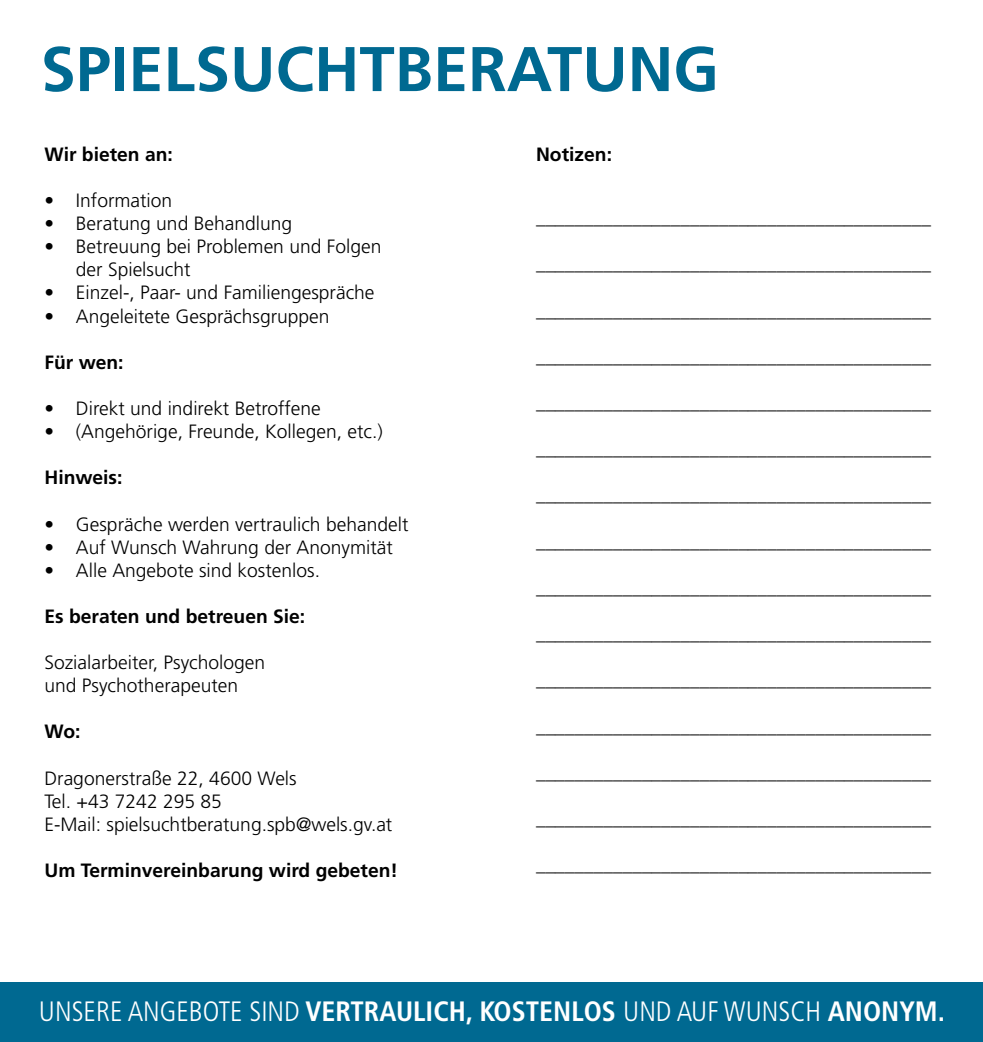
<style>
.page{position:relative;width:983px;height:1042px;background:#fff}
.page>*{position:absolute;margin:0;border:0;box-sizing:border-box;transform-origin:0 0}
.t1{font:700 63px "Frutiger LT Std";color:#006991}
.t2{font:300 condensed 28px "Frutiger LT Std";color:#fff}
.t3{font:300 19.25px/23.1px "Frutiger LT Std";color:#000}
.t4{font:700 19.25px "Frutiger LT Std";color:#000}
.s1{font-weight:700}
</style>
<div class="page">
<div style="left:0;top:982px;width:982px;height:60px;background:#006991"></div>
<h1 class="t1" style="left:41px;top:32px;width:679px">SPIELSUCHTBERATUNG</h1>
<p class="t4" style="left:44px;top:143px;width:130px">Wir bieten an:</p>
<p class="t3" style="left:44px;top:189px;width:129px">• Information</p>
<p class="t3" style="left:44px;top:212px;width:249px">• Beratung und Behandlung</p>
<p class="t3" style="left:76px;top:235px;width:307px;text-indent:-31px">• Betreuung bei Problemen und Folgen der Spielsucht</p>
<p class="t3" style="left:44px;top:281px;width:331px">• Einzel-, Paar- und Familiengespräche</p>
<p class="t3" style="left:44px;top:305px;width:286px">• Angeleitete Gesprächsgruppen</p>
<p class="t4" style="left:44px;top:351px;width:81px">Für wen:</p>
<p class="t3" style="left:44px;top:397px;width:278px">• Direkt und indirekt Betroffene</p>
<p class="t3" style="left:44px;top:420px;width:340px">• (Angehörige, Freunde, Kollegen, etc.)</p>
<p class="t4" style="left:44px;top:466px;width:80px">Hinweis:</p>
<p class="t3" style="left:44px;top:512px;width:365px">• Gespräche werden vertraulich behandelt</p>
<p class="t3" style="left:44px;top:536px;width:350px">• Auf Wunsch Wahrung der Anonymität</p>
<p class="t3" style="left:44px;top:559px;width:277px">• Alle Angebote sind kostenlos.</p>
<p class="t4" style="left:44px;top:605px;width:262px">Es beraten und betreuen Sie:</p>
<p class="t3" style="left:44px;top:651px;width:222px">Sozialarbeiter, Psychologen und Psychotherapeuten</p>
<p class="t4" style="left:44px;top:720px;width:38px">Wo:</p>
<p class="t3" style="left:44px;top:767px;width:349px">Dragonerstraße 22, 4600 Wels<br>Tel. +43 7242 295 85<br>E-Mail: spielsuchtberatung.spb@wels.gv.at</p>
<p class="t4" style="left:44px;top:859px;width:355px">Um Terminvereinbarung wird gebeten!</p>
<p class="t4" style="left:536px;top:143px;width:77px">Notizen:</p>
<p class="t3" style="left:536px;top:206px;width:396px">_________________________________________</p>
<p class="t3" style="left:536px;top:252px;width:396px">_________________________________________</p>
<p class="t3" style="left:536px;top:299px;width:396px">_________________________________________</p>
<p class="t3" style="left:536px;top:345px;width:396px">_________________________________________</p>
<p class="t3" style="left:536px;top:391px;width:396px">_________________________________________</p>
<p class="t3" style="left:536px;top:437px;width:396px">_________________________________________</p>
<p class="t3" style="left:536px;top:483px;width:396px">_________________________________________</p>
<p class="t3" style="left:536px;top:530px;width:396px">_________________________________________</p>
<p class="t3" style="left:536px;top:576px;width:396px">_________________________________________</p>
<p class="t3" style="left:536px;top:622px;width:396px">_________________________________________</p>
<p class="t3" style="left:536px;top:668px;width:396px">_________________________________________</p>
<p class="t3" style="left:536px;top:714px;width:396px">_________________________________________</p>
<p class="t3" style="left:536px;top:761px;width:396px">_________________________________________</p>
<p class="t3" style="left:536px;top:807px;width:396px">_________________________________________</p>
<p class="t3" style="left:536px;top:853px;width:396px">_________________________________________</p>
<h2 class="t2" style="left:39px;top:995px;width:907px">UNSERE ANGEBOTE SIND <span class="s1">VERTRAULICH, KOSTENLOS</span> UND AUF WUNSCH <span class="s1">ANONYM.</span></h2>
</div>
